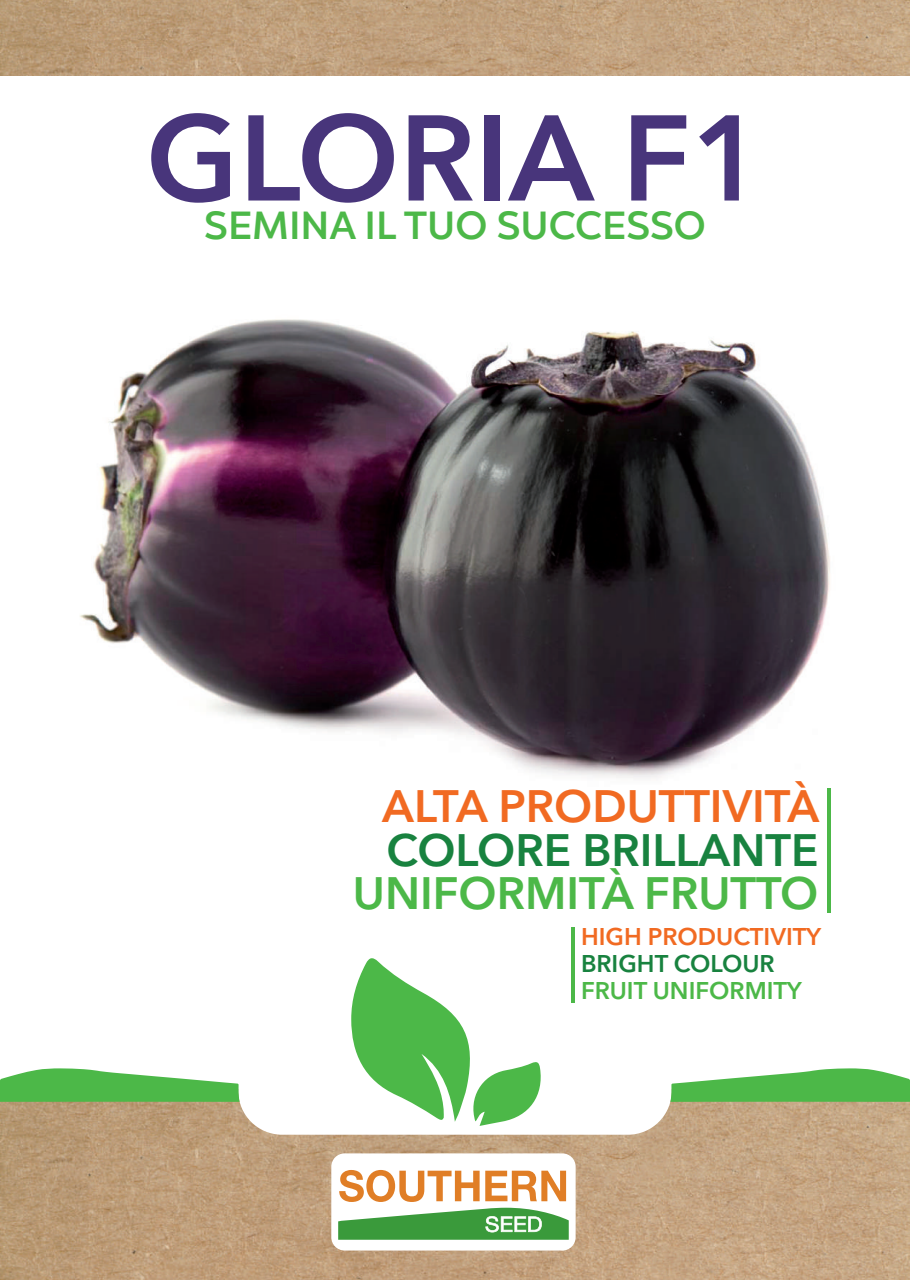
<style>
.page{position:relative;width:910px;height:1280px;background:#fff}
.page>*{position:absolute;margin:0;border:0;box-sizing:border-box;transform-origin:0 0}
.t1{font:600 120.3px "Avenir Next LT Pro";color:#48357b}
.t2{font:600 45px "Avenir Next LT Pro";color:#f16a22}
.t3{font:600 45px "Avenir Next LT Pro";color:#4cb848}
.t4{font:600 45px "Avenir Next LT Pro";color:#18823f}
.t5{font:500 39px "Chronica Pro";color:#4cb848}
.t6{font:600 24px "Avenir Next LT Pro";color:#f16a22}
.t7{font:600 24px "Avenir Next LT Pro";color:#4cb848}
.t8{font:600 24px "Avenir Next LT Pro";color:#18823f}
</style>
<div class="page">
<img style="left:0;top:1102px;width:910px;height:178px">
<img style="left:0;top:0;width:910px;height:75px">
<img style="left:80px;top:319px;width:750px;height:460px">
<hr style="left:827px;top:788px;width:4px;height:125px;background:#4cb848">
<hr style="left:571px;top:927px;width:4px;height:75px;background:#4cb848">
<div style="left:331px;top:1153px;width:245px;height:97px;background:#fff;border-radius:13px"></div>
<svg style="left:339px;top:1170px;width:227px;height:32px"></svg>
<svg style="left:338px;top:1208px;width:231px;height:32px"></svg>
<div style="left:238px;top:1004px;width:434px;height:131px;background:#fff;border-radius:44px"></div>
<svg style="left:670px;top:1068px;width:240px;height:34px"></svg>
<svg style="left:0;top:1068px;width:240px;height:34px"></svg>
<svg style="left:351px;top:958px;width:190px;height:168px"></svg>
<h1 class="t1" style="left:146px;top:85px;width:620px">GLORIA F1</h1>
<p class="t5" style="left:204px;top:201px;width:503px">SEMINA IL TUO SUCCESSO</p>
<p class="t2" style="left:382px;top:779px;width:439px">ALTA PRODUTTIVITÀ</p>
<p class="t4" style="left:387px;top:823px;width:433px">COLORE BRILLANTE</p>
<p class="t3" style="left:353px;top:866px;width:467px">UNIFORMITÀ FRUTTO</p>
<p class="t6" style="left:581px;top:922px;width:242px">HIGH PRODUCTIVITY</p>
<p class="t8" style="left:581px;top:949px;width:195px">BRIGHT COLOUR</p>
<p class="t7" style="left:581px;top:976px;width:222px">FRUIT UNIFORMITY</p>
</div>
